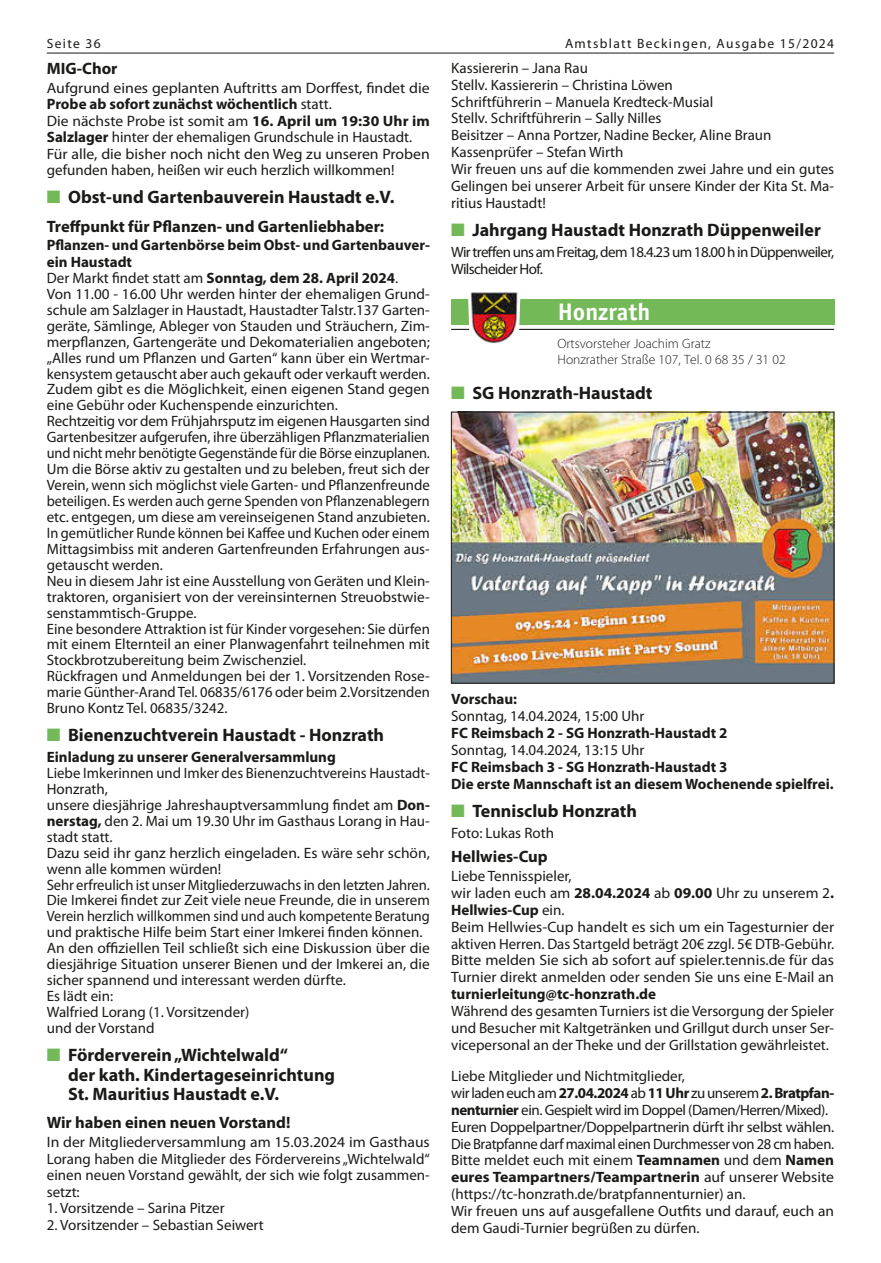
<style>
.page{position:relative;width:881px;height:1263px;background:#fff}
.page>*{position:absolute;margin:0;border:0;box-sizing:border-box;transform-origin:0 0}
.t1{font:700 24px "Officina Sans LT";color:#fff}
.t2{font:700 18px/19.5px "Myriad Pro";color:#1a1a18}
.t3{font:700 16.5px "Myriad Pro";color:#1a1a18}
.t4{font:15px/15.9px "Myriad Pro";color:#1a1a18}
.t5{font:15px/16.5px "Myriad Pro";color:#1a1a18;scale:1.05 1}
.t6{font:700 15px/16.8px "Myriad Pro";color:#1a1a18}
.t7{font:15px/16.5px "Myriad Pro";color:#1a1a18;text-align:justify;scale:1.04 1}
.t8{font:15px/16.8px "Myriad Pro";letter-spacing:-.04em;color:#1a1a18}
.t9{font:300 13.5px/16.2px "Myriad Pro";color:#1a1a18}
.t10{font:13.5px "Myriad Pro";letter-spacing:.1em;color:#1a1a18}
.s1{color:#73b958}
.s2{font-weight:700}
</style>
<div class="page">
<hr style="left:47px;top:53px;width:786px;height:1px;background:#1a1a18">
<div style="left:451px;top:300px;width:382px;height:25px;background:#73b958"></div>
<hr style="left:451px;top:329px;width:382px;height:1px;background:#1a1a18">
<svg style="left:467px;top:299px;width:53px;height:31px"></svg>
<img style="left:470px;top:292px;width:48px;height:51px">
<img style="left:453px;top:414px;width:378px;height:267px">
<p class="t10" style="left:47px;top:35px;width:55px">Seite 36</p>
<p class="t10" style="left:564px;top:35px;width:270px">Amtsblatt Beckingen, Ausgabe 15/2024</p>
<p class="t4" style="left:451px;top:59px;width:384px;line-height:16.8px">Kassiererin – Jana Rau<br>Stellv. Kassiererin – Christina Löwen<br>Schriftführerin – Manuela Kredteck-Musial<br>Stellv. Schriftführerin – Sally Nilles<br>Beisitzer – Anna Portzer, Nadine Becker, Aline Braun Kassenprüfer – Stefan Wirth<br>Wir freuen uns auf die kommenden zwei Jahre und ein gutes Gelingen bei unserer Arbeit für unsere Kinder der Kita St. Ma&shy;ritius Haustadt!</p>
<p class="t2" style="left:451px;top:219px;width:371px"><span class="s1">■</span> Jahrgang Haustadt Honzrath Düppenweiler</p>
<p class="t8" style="left:451px;top:243px;width:384px">Wir treffen uns am Freitag, dem 18.4.23 um 18.00 h in Düppenweiler,<br>Wilscheider Hof.</p>
<p class="t3" style="left:47px;top:58px;width:72px">MIG-Chor</p>
<p class="t5" style="left:47px;top:79px;width:366px">Aufgrund eines geplanten Auftritts am Dorffest, findet die <span class="s2">Probe ab sofort zunächst wöchentlich</span> statt.<br>Die nächste Probe ist somit am <span class="s2">16. April um 19:30 Uhr im Salzlager</span> hinter der ehemaligen Grundschule in Haustadt.<br>Für alle, die bisher noch nicht den Weg zu unseren Proben gefunden haben, heißen wir euch herzlich willkommen!</p>
<p class="t2" style="left:47px;top:187px;width:349px"><span class="s1">■</span> Obst-und Gartenbauverein Haustadt e.V.</p>
<p class="t3" style="left:47px;top:215px;width:339px">Treffpunkt für Pflanzen- und Gartenliebhaber:</p>
<p class="t4" style="left:47px;top:237px;width:384px"><span class="s2">Pflanzen- und Gartenbörse beim Obst- und Gartenbauver&shy;ein Haustadt<br></span>Der Markt findet statt am <span class="s2">Sonntag, dem 28. April 2024</span>.<br>Von 11.00 - 16.00 Uhr werden hinter der ehemaligen Grund&shy;schule am Salzlager in Haustadt, Haustadter Talstr.137 Garten&shy;geräte, Sämlinge, Ableger von Stauden und Sträuchern, Zim&shy;merpflanzen, Gartengeräte und Dekomaterialien angeboten; „Alles rund um Pflanzen und Garten“ kann über ein Wertmar&shy;kensystem getauscht aber auch gekauft oder verkauft werden.<br>Zudem gibt es die Möglichkeit, einen eigenen Stand gegen eine Gebühr oder Kuchenspende einzurichten.<br>Rechtzeitig vor dem Frühjahrsputz im eigenen Hausgarten sind Gartenbesitzer aufgerufen, ihre überzähligen Pflanzmaterialien und nicht mehr benötigte Gegenstände für die Börse einzuplanen.<br>Um die Börse aktiv zu gestalten und zu beleben, freut sich der Verein, wenn sich möglichst viele Garten- und Pflanzenfreunde beteiligen. Es werden auch gerne Spenden von Pflanzenablegern etc. entgegen, um diese am vereinseigenen Stand anzubieten.<br>In gemütlicher Runde können bei Kaffee und Kuchen oder einem Mittagsimbiss mit anderen Gartenfreunden Erfahrungen aus&shy;getauscht werden.<br>Neu in diesem Jahr ist eine Ausstellung von Geräten und Klein&shy;traktoren, organisiert von der vereinsinternen Streuobstwie&shy;senstammtisch-Gruppe.<br>Eine besondere Attraktion ist für Kinder vorgesehen: Sie dürfen mit einem Elternteil an einer Planwagenfahrt teilnehmen mit Stockbrotzubereitung beim Zwischenziel.<br>Rückfragen und Anmeldungen bei der 1. Vorsitzenden Rose&shy;marie Günther-Arand Tel. 06835/6176 oder beim 2.Vorsitzenden Bruno Kontz Tel. 06835/3242.</p>
<p class="t2" style="left:47px;top:725px;width:339px"><span class="s1">■</span> Bienenzuchtverein Haustadt - Honzrath</p>
<p class="t6" style="left:47px;top:748px;width:290px">Einladung zu unserer Generalversammlung</p>
<p class="t4" style="left:47px;top:765px;width:384px">Liebe Imkerinnen und Imker des Bienenzuchtvereins Haustadt-Honzrath,<br>unsere diesjährige Jahreshauptversammlung findet am <span class="s2">Don&shy;nerstag,</span> den 2. Mai um 19.30 Uhr im Gasthaus Lorang in Hau&shy;stadt statt.<br>Dazu seid ihr ganz herzlich eingeladen. Es wäre sehr schön, wenn alle kommen würden!<br>Sehr erfreulich ist unser Mitgliederzuwachs in den letzten Jahren.<br>Die Imkerei findet zur Zeit viele neue Freunde, die in unserem Verein herzlich willkommen sind und auch kompetente Beratung und praktische Hilfe beim Start einer Imkerei finden können.<br>An den offiziellen Teil schließt sich eine Diskussion über die diesjährige Situation unserer Bienen und der Imkerei an, die sicher spannend und interessant werden dürfte.<br>Es lädt ein:<br>Walfried Lorang (1. Vorsitzender)<br>und der Vorstand</p>
<p class="t2" style="left:68px;top:1044px;width:268px;text-indent:-21px"><span class="s1">■</span> Förderverein „Wichtelwald“<br>der kath. Kindertageseinrichtung<br>St. Mauritius Haustadt e.V.</p>
<p class="t3" style="left:47px;top:1112px;width:245px">Wir haben einen neuen Vorstand!</p>
<p class="t7" style="left:47px;top:1133px;width:369px">In der Mitgliederversammlung am 15.03.2024 im Gasthaus Lorang haben die Mitglieder des Fördervereins „Wichtelwald“ einen neuen Vorstand gewählt, der sich wie folgt zusammen&shy;setzt:</p>
<p class="t4" style="left:47px;top:1200px;width:179px">1. Vorsitzende – Sarina Pitzer</p>
<p class="t4" style="left:47px;top:1216px;width:218px">2. Vorsitzender – Sebastian Seiwert</p>
<h1 class="t1" style="left:557px;top:297px;width:94px">Honzrath</h1>
<p class="t9" style="left:557px;top:335px;width:229px">Ortsvorsteher Joachim Gratz<br>Honzrather Straße 107, Tel. 0 68 35 / 31 02</p>
<p class="t2" style="left:451px;top:382px;width:203px"><span class="s1">■</span> SG Honzrath-Haustadt</p>
<p class="t6" style="left:451px;top:690px;width:67px">Vorschau:</p>
<p class="t4" style="left:451px;top:708px;width:195px">Sonntag, 14.04.2024, 15:00 Uhr</p>
<p class="t6" style="left:451px;top:724px;width:278px">FC Reimsbach 2 - SG Honzrath-Haustadt 2</p>
<p class="t4" style="left:451px;top:742px;width:195px">Sonntag, 14.04.2024, 13:15 Uhr</p>
<p class="t6" style="left:451px;top:758px;width:384px">FC Reimsbach 3 - SG Honzrath-Haustadt 3<br>Die erste Mannschaft ist an diesem Wochenende spielfrei.</p>
<p class="t2" style="left:451px;top:800px;width:187px"><span class="s1">■</span> Tennisclub Honzrath</p>
<p class="t4" style="left:451px;top:825px;width:104px">Foto: Lukas Roth</p>
<p class="t3" style="left:451px;top:846px;width:98px">Hellwies-Cup</p>
<p class="t4" style="left:451px;top:868px;width:384px;line-height:16.8px">Liebe Tennisspieler,<br>wir laden euch am <span class="s2">28.04.2024</span> ab <span class="s2">09.00</span> Uhr zu unserem 2<span class="s2">.<br>Hellwies-Cup</span> ein.<br>Beim Hellwies-Cup handelt es sich um ein Tagesturnier der aktiven Herren. Das Startgeld beträgt 20€ zzgl. 5€ DTB-Gebühr.<br>Bitte melden Sie sich ab sofort auf spieler.tennis.de für das Turnier direkt anmelden oder senden Sie uns eine E-Mail an</p>
<p class="t6" style="left:451px;top:985px;width:206px">turnierleitung@tc-honzrath.de</p>
<p class="t4" style="left:451px;top:1002px;width:384px;line-height:16.8px;text-align:justify">Während des gesamten Turniers ist die Versorgung der Spieler und Besucher mit Kaltgetränken und Grillgut durch unser Ser&shy;vicepersonal an der Theke und der Grillstation gewährleistet.</p>
<p class="t4" style="left:451px;top:1068px;width:384px;line-height:16.8px">Liebe Mitglieder und Nichtmitglieder,<br>wir laden euch am <span class="s2">27.04.2024</span> ab <span class="s2">11 Uhr</span> zu unserem <span class="s2">2. Bratpfan&shy;nenturnier</span> ein. Gespielt wird im Doppel (Damen/Herren/Mixed).<br>Euren Doppelpartner/Doppelpartnerin dürft ihr selbst wählen.<br>Die Bratpfanne darf maximal einen Durchmesser von 28 cm haben.<br>Bitte meldet euch mit einem <span class="s2">Teamnamen</span> und dem <span class="s2">Namen eures Teampartners/Teampartnerin</span> auf unserer Website (https://tc-honzrath.de/bratpfannenturnier) an.<br>Wir freuen uns auf ausgefallene Outfits und darauf, euch an dem Gaudi-Turnier begrüßen zu dürfen.</p>
</div>
